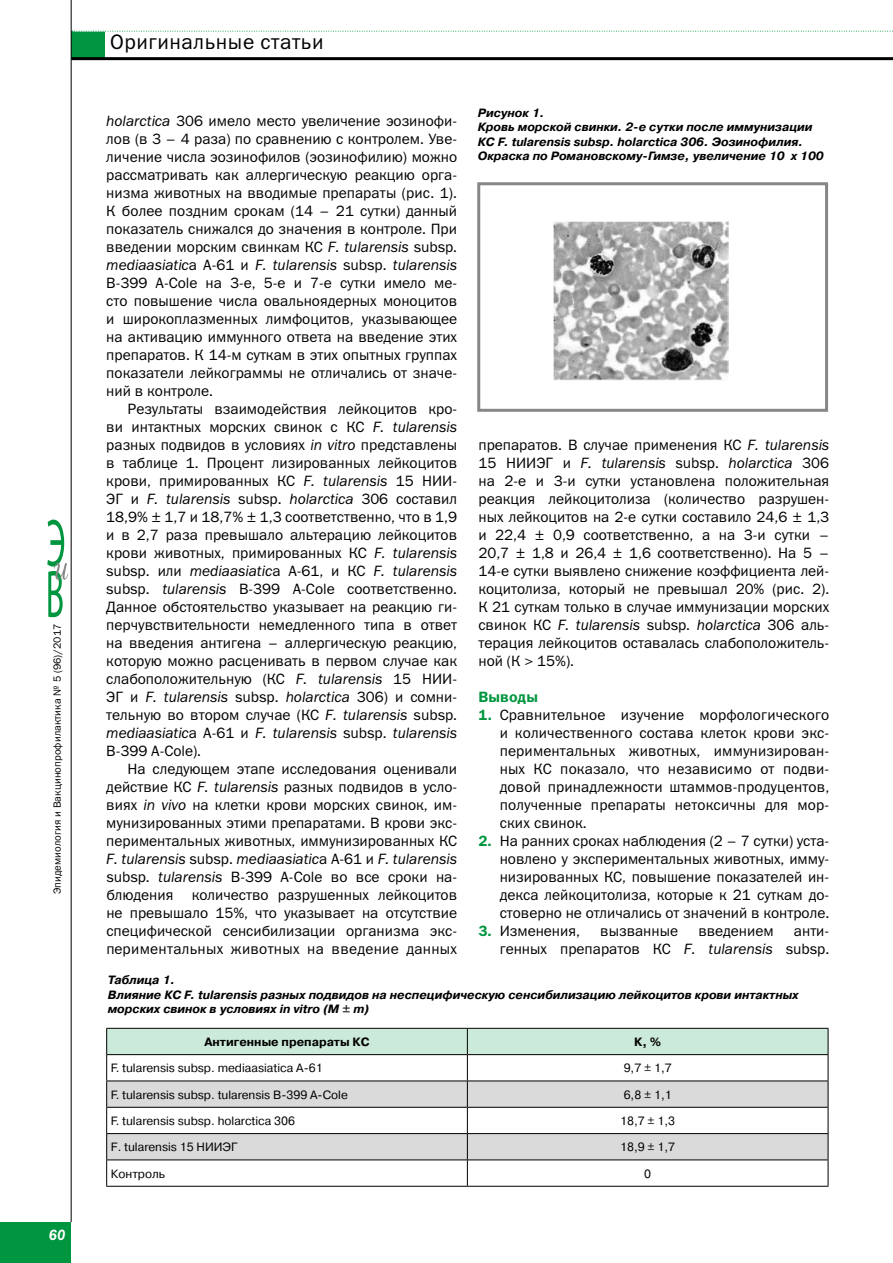
<style>
.page{position:relative;width:893px;height:1263px;background:#fff}
.page>*{position:absolute;margin:0;border:0;box-sizing:border-box;transform-origin:0 0}
.t1{font:21px "Franklin Gothic Book C";letter-spacing:.025em;color:#000}
.t2{font:15px/18px "Franklin Gothic Book C";color:#000;text-align:justify}
.t3{font:15px "Franklin Gothic Demi C";color:#009640}
.t4{font:italic 15px "Franklin Gothic Demi C";color:#fff;scale:.9 1}
.t5{font:italic 700 12px/14.2px "Pragmatica C";color:#000}
.t6{font:12px "Pragmatica C";color:#000}
.t7{font:700 12px "Pragmatica C";color:#000}
.t8{font:10.5px "Franklin Gothic Book C";letter-spacing:.005em;color:#000}
.s1{font-style:italic}
.s2{font-family:"Franklin Gothic Demi C";color:#009640}
</style>
<div class="page">
<div style="left:0;top:1222px;width:71px;height:41px;background:#009640"></div>
<div style="left:71px;top:31px;width:34px;height:29px;background:#009640"></div>
<svg style="left:72px;top:31px;width:821px;height:1px"></svg>
<hr style="left:72px;top:57px;width:821px;height:3px;background:#000">
<svg style="left:47px;top:520px;width:21px;height:97px"></svg>
<hr style="left:71px;top:0;width:1px;height:1222px;background:#000">
<div style="left:477px;top:182px;width:351px;height:230px;background:#fff;border:3px solid #878787"></div>
<img style="left:554px;top:221px;width:174px;height:159px">
<svg style="left:106px;top:1028px;width:723px;height:158px"></svg>
<hr style="left:106px;top:1186px;width:361px;height:1px;background:#000">
<hr style="left:467px;top:1186px;width:361px;height:1px;background:#000">
<p class="t8" style="left:51px;top:894px;width:272px;rotate:-90deg">Эпидемиология и Вакцинопрофилактика № 5 (96)/2017</p>
<p class="t4" style="left:49px;top:1226px;width:20px">60</p>
<h1 class="t1" style="left:110px;top:31px;width:215px">Оригинальные статьи</h1>
<p class="t2" style="left:106px;top:112px;width:352px"><span class="s1">holarctica</span> 306 имело место увеличение эозинофи&shy;лов (в 3 – 4 раза) по сравнению с контролем. Уве&shy;личение числа эозинофилов (эозинофилию) можно рассматривать как аллергическую реакцию орга&shy;низма животных на вводимые препараты (рис. 1).<br>К более поздним срокам (14 – 21 сутки) данный показатель снижался до значения в контроле. При введении морским свинкам КС <span class="s1">F. tularensis</span> subsp. <span class="s1">mediaasiatic</span>a А-61 и <span class="s1">F. tularensis</span> subsp. <span class="s1">tularensis </span>В-399 A-Cole на 3-е, 5-е и 7-е сутки имело ме&shy;сто повышение числа овальноядерных моноцитов и широкоплазменных лимфоцитов, указывающее на активацию иммунного ответа на введение этих препаратов. К 14-м суткам в этих опытных группах показатели лейкограммы не отличались от значе&shy;ний в контроле.</p>
<p class="t2" style="left:106px;top:400px;width:352px;text-indent:21px">Результаты взаимодействия лейкоцитов кро&shy;ви интактных морских свинок с КС <span class="s1">F. tularensis </span>разных подвидов в условиях <span class="s1">in vitro</span> представлены в таблице 1. Процент лизированных лейкоцитов крови, примированных КС <span class="s1">F. tularensis</span> 15 НИИ-ЭГ и <span class="s1">F. tularensis</span> subsp. <span class="s1">holarctica</span> 306 составил 18,9% ± 1,7 и 18,7% ± 1,3 соответственно, что в 1,9 и в 2,7 раза превышало альтерацию лейкоцитов крови животных, примированных КС <span class="s1">F. tularensis </span>subsp. или <span class="s1">mediaasiatic</span>a А-61, и КС <span class="s1">F. tularensis </span>subsp. <span class="s1">tularensis</span> В-399 A-Cole соответственно.<br>Данное обстоятельство указывает на реакцию ги&shy;перчувствительности немедленного типа в ответ на введения антигена – аллергическую реакцию, которую можно расценивать в первом случае как слабоположительную (КС <span class="s1">F. tularensis</span> 15 НИИ-ЭГ и <span class="s1">F. tularensis</span> subsp. <span class="s1">holarctica</span> 306) и сомни&shy;тельную во втором случае (КС <span class="s1">F. tularensis</span> subsp. <span class="s1">mediaasiatic</span>a А-61 и <span class="s1">F. tularensis</span> subsp. <span class="s1">tularensis </span>В-399 A-Cole).</p>
<p class="t2" style="left:106px;top:760px;width:352px;text-indent:21px">На следующем этапе исследования оценивали действие КС <span class="s1">F. tularensis</span> разных подвидов в усло&shy;виях <span class="s1">in vivo</span> на клетки крови морских свинок, им&shy;мунизированных этими препаратами. В крови экс&shy;периментальных животных, иммунизированных КС <span class="s1">F. tularensis</span> subsp. <span class="s1">mediaasiatic</span>a А-61 и <span class="s1">F. tularensis </span>subsp. <span class="s1">tularensis</span> В-399 A-Cole во все сроки на&shy;блюдения количество разрушенных лейкоцитов не превышало 15%, что указывает на отсутствие специфической сенсибилизации организма экс&shy;периментальных животных на введение данных</p>
<p class="t5" style="left:478px;top:106px;width:347px">Рисунок 1.<br>Кровь морской свинки. 2-е сутки после иммунизации КС F. tularensis subsp. holarctica 306. Эозинофилия.<br>Окраска по Романовскому-Гимзе, увеличение 10 ×x 100</p>
<p class="t2" style="left:478px;top:436px;width:352px">препаратов. В случае применения КС <span class="s1">F. tularensis </span>15 НИИЭГ и <span class="s1">F. tularensis</span> subsp. <span class="s1">holarctica</span> 306 на 2-е и 3-и сутки установлена положительная реакция лейкоцитолиза (количество разрушен&shy;ных лейкоцитов на 2-е сутки составило 24,6 ± 1,3 и 22,4 ± 0,9 соответственно, а на 3-и сутки – 20,7 ± 1,8 и 26,4 ± 1,6 соответственно). На 5 – 14-е сутки выявлено снижение коэффициента лей&shy;коцитолиза, который не превышал 20% (рис. 2).<br>К 21 суткам только в случае иммунизации морских свинок КС <span class="s1">F. tularensis</span> subsp. <span class="s1">holarctica</span> 306 аль&shy;терация лейкоцитов оставалась слабоположитель&shy;ной (К &gt; 15%).</p>
<p class="t3" style="left:478px;top:688px;width:61px">Выводы</p>
<p class="t2" style="left:500px;top:706px;width:331px;text-indent:-21px"><span class="s2">1.</span> Cравнительное изучение морфологического и количественного состава клеток крови экс&shy;периментальных животных, иммунизирован&shy;ных КС показало, что независимо от подви&shy;довой принадлежности штаммов-продуцентов, полученные препараты нетоксичны для мор&shy;ских свинок.</p>
<p class="t2" style="left:500px;top:832px;width:331px;text-indent:-21px"><span class="s2">2.</span> На ранних сроках наблюдения (2 – 7 сутки) уста&shy;новлено у экспериментальных животных, имму&shy;низированных КС, повышение показателей ин&shy;декса лейкоцитолиза, которые к 21 суткам до&shy;стоверно не отличались от значений в контроле.</p>
<p class="t2" style="left:478px;top:922px;width:103px"><span class="s2">3.</span> Изменения,</p>
<p class="t2" style="left:600px;top:922px;width:79px">вызванные</p>
<p class="t2" style="left:698px;top:922px;width:77px">введением</p>
<p class="t2" style="left:500px;top:922px;width:331px;text-align:right">анти-<br>генных препаратов КС <span class="s1">F. tularensis</span> subsp.</p>
<p class="t5" style="left:108px;top:973px;width:692px">Таблица 1.<br>Влияние КС F. tularensis разных подвидов на неспецифическую сенсибилизацию лейкоцитов крови интактных морских свинок в условиях in vitro (M ± m)</p>
<p class="t7" style="left:205px;top:1035px;width:166px">Антигенные препараты КС</p>
<p class="t7" style="left:634px;top:1035px;width:29px">К, %</p>
<p class="t6" style="left:111px;top:1062px;width:213px">F. tularensis subsp. mediaasiatica А-61</p>
<p class="t6" style="left:624px;top:1062px;width:50px">9,7 ± 1,7</p>
<p class="t6" style="left:111px;top:1088px;width:238px">F. tularensis subsp. tularensis В-399 A-Cole</p>
<p class="t6" style="left:624px;top:1088px;width:50px">6,8 ± 1,1</p>
<p class="t6" style="left:111px;top:1114px;width:186px">F. tularensis subsp. holarctica 306</p>
<p class="t6" style="left:620px;top:1114px;width:57px">18,7 ± 1,3</p>
<p class="t6" style="left:111px;top:1140px;width:128px">F. tularensis 15 НИИЭГ</p>
<p class="t6" style="left:620px;top:1140px;width:57px">18,9 ± 1,7</p>
<p class="t6" style="left:111px;top:1167px;width:56px">Контроль</p>
<p class="t6" style="left:644px;top:1167px;width:8px">0</p>
</div>
